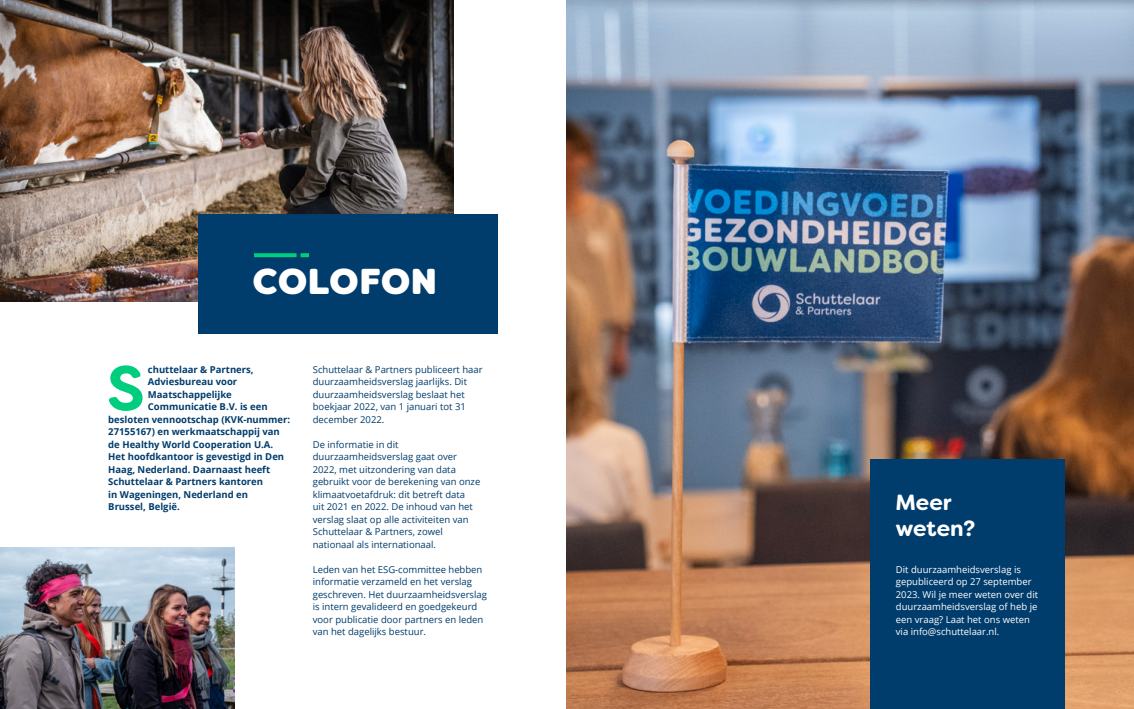
<style>
.page{position:relative;width:1134px;height:709px;background:#fff}
.page>*{position:absolute;margin:0;border:0;box-sizing:border-box;transform-origin:0 0}
.t1{font:700 63.1px "Filson Soft";color:#00cd7d}
.t2{font:800 36px "Filson Soft";letter-spacing:.015em;color:#fff}
.t3{font:700 22px/26.4px "Filson Soft";color:#fff}
.t4{font:9.5px/12.5px "Open Sans";color:#003c6c}
.t5{font:700 9.5px "Open Sans";color:#003c6c}
.t6{font:9.5px/12.5px "Open Sans";color:#fff}
</style>
<div class="page">
<img style="left:567px;top:0;width:567px;height:709px">
<div style="left:870px;top:459px;width:194px;height:250px;background:#003c6c"></div>
<img style="left:0;top:0;width:453px;height:301px">
<img style="left:0;top:547px;width:235px;height:162px">
<div style="left:198px;top:214px;width:299px;height:119px;background:#003c6c"></div>
<svg style="left:254px;top:253px;width:43px;height:4px"></svg>
<svg style="left:301px;top:253px;width:8px;height:4px"></svg>
<h2 class="t2" style="left:253px;top:258px;width:186px">COLOFON</h2>
<h1 class="t1" style="left:107px;top:347px;width:40px">S</h1>
<p class="t5" style="left:148px;top:362px;width:107px">chuttelaar &amp; Partners,</p>
<p class="t5" style="left:148px;top:375px;width:91px">Adviesbureau voor</p>
<p class="t5" style="left:148px;top:387px;width:85px">Maatschappelijke</p>
<p class="t5" style="left:148px;top:400px;width:121px">Communicatie B.V. is een</p>
<p class="t5" style="left:108px;top:412px;width:183px">besloten vennootschap (KVK-nummer:</p>
<p class="t5" style="left:108px;top:425px;width:173px">27155167) en werkmaatschappij van</p>
<p class="t5" style="left:108px;top:437px;width:166px">de Healthy World Cooperation U.A.</p>
<p class="t5" style="left:108px;top:450px;width:177px">Het hoofdkantoor is gevestigd in Den</p>
<p class="t5" style="left:108px;top:462px;width:163px">Haag, Nederland. Daarnaast heeft</p>
<p class="t5" style="left:108px;top:475px;width:156px">Schuttelaar &amp; Partners kantoren</p>
<p class="t5" style="left:108px;top:487px;width:141px">in Wageningen, Nederland en</p>
<p class="t5" style="left:108px;top:500px;width:73px">Brussel, België.</p>
<p class="t4" style="left:313px;top:363px;width:171px">Schuttelaar &amp; Partners publiceert haar duurzaamheidsverslag jaarlijks. Dit duurzaamheidsverslag beslaat het boekjaar 2022, van 1 januari tot 31 december 2022.</p>
<p class="t4" style="left:313px;top:438px;width:169px">De informatie in dit duurzaamheidsverslag gaat over<br>2022, met uitzondering van data gebruikt voor de berekening van onze klimaatvoetafdruk: dit betreft data<br>uit 2021 en 2022. De inhoud van het verslag slaat op alle activiteiten van<br>Schuttelaar &amp; Partners, zowel nationaal als internationaal.</p>
<p class="t4" style="left:313px;top:563px;width:176px">Leden van het ESG-committee hebben informatie verzameld en het verslag geschreven. Het duurzaamheidsverslag is intern gevalideerd en goedgekeurd voor publicatie door partners en leden van het dagelijks bestuur.</p>
<p class="t6" style="left:896px;top:563px;width:144px">Dit duurzaamheidsverslag is gepubliceerd op 27 september<br>2023. Wil je meer weten over dit duurzaamheidsverslag of heb je een vraag? Laat het ons weten via info@schuttelaar.nl.</p>
<h3 class="t3" style="left:895px;top:489px;width:81px">Meer weten?</h3>
</div>
